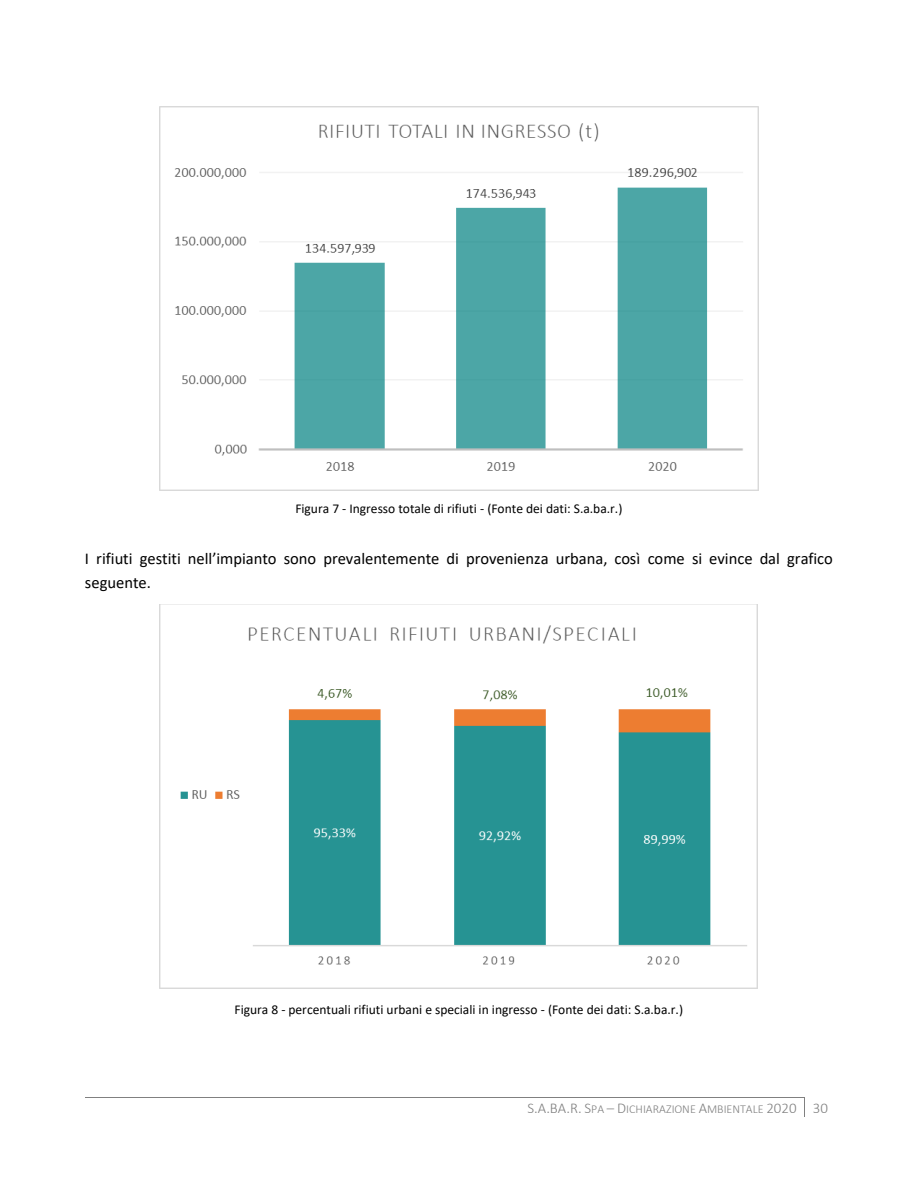
<style>
.page{position:relative;width:918px;height:1188px;background:#fff}
.page>*{position:absolute;margin:0;border:0;box-sizing:border-box;transform-origin:0 0}
.t1{font:16.5px/23.2px "Calibri";color:#000}
.t2{font:13.5px "Calibri";color:#000}
.t3{font:300 12px "Calibri";color:#808080}
.s1{font-size:15px}
</style>
<div class="page">
<hr style="left:85px;top:1097px;width:719px;height:1px;background:#808080">
<svg style="left:804px;top:1097px;width:1px;height:20px"></svg>
<img style="left:159px;top:106px;width:600px;height:384px">
<img style="left:160px;top:604px;width:597px;height:385px">
<p class="t2" style="left:295px;top:503px;width:329px">Figura 7 - Ingresso totale di rifiuti - (Fonte dei dati: S.a.ba.r.)</p>
<p class="t1" style="left:85px;top:549px;width:750px">I rifiuti gestiti nell’impianto sono prevalentemente di provenienza urbana, così come si evince dal grafico seguente.</p>
<p class="t2" style="left:235px;top:1004px;width:450px">Figura 8 - percentuali rifiuti urbani e speciali in ingresso - (Fonte dei dati: S.a.ba.r.)</p>
<p class="t3" style="left:528px;top:1104px;width:302px"><span class="s1">S.A.BA.R. S</span>PA <span class="s1">– D</span>ICHIARAZIONE <span class="s1">A</span>MBIENTALE <span class="s1">2020 30</span></p>
</div>
